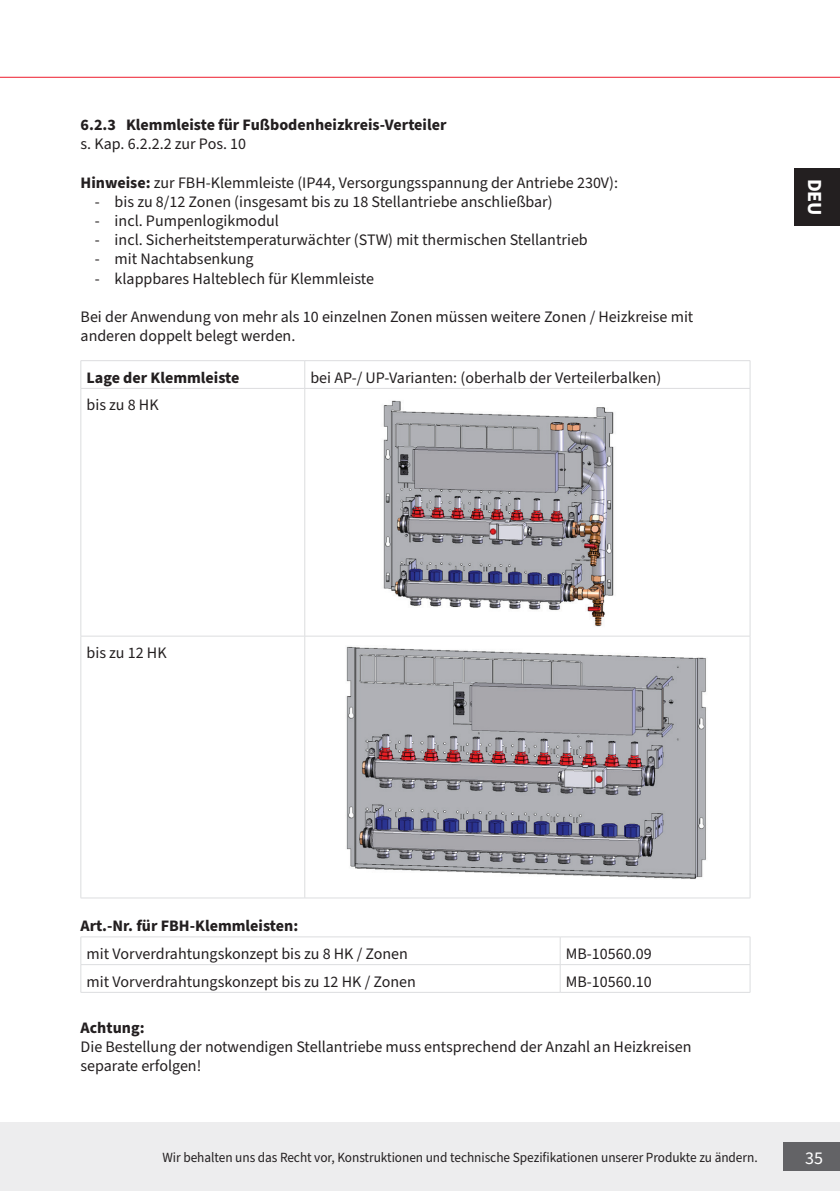
<style>
.page{position:relative;width:840px;height:1191px;background:#fff}
.page>*{position:absolute;margin:0;border:0;box-sizing:border-box;transform-origin:0 0}
.t1{font:700 20px "Source Sans Pro";color:#fff}
.t2{font:18px "Source Sans Pro";color:#fff}
.t3{font:16px/19.2px "Source Sans Pro";color:#231f20}
.t4{font:700 16px "Source Sans Pro";color:#231f20}
.t5{font:14px "Source Sans Pro";letter-spacing:-.005em;color:#231f20;scale:.95 1}
.s1{font-weight:700}
</style>
<div class="page">
<hr style="left:0;top:77px;width:839px;height:1px;background:#ee1b2c">
<div style="left:0;top:1123px;width:839px;height:68px;background:#ededee"></div>
<div style="left:782px;top:1142px;width:57px;height:29px;background:#636366"></div>
<div style="left:794px;top:168px;width:45px;height:58px;background:#231f20"></div>
<hr style="left:81px;top:360px;width:223px;height:1px;background:#dcdddf">
<svg style="left:80px;top:361px;width:1px;height:27px"></svg>
<hr style="left:304px;top:360px;width:445px;height:1px;background:#dcdddf">
<svg style="left:304px;top:361px;width:1px;height:27px"></svg>
<svg style="left:749px;top:361px;width:1px;height:27px"></svg>
<hr style="left:81px;top:388px;width:223px;height:1px;background:#dcdddf">
<hr style="left:80px;top:389px;width:1px;height:247px;background:#dcdddf">
<hr style="left:304px;top:388px;width:445px;height:1px;background:#dcdddf">
<hr style="left:304px;top:389px;width:1px;height:247px;background:#dcdddf">
<hr style="left:749px;top:389px;width:1px;height:247px;background:#dcdddf">
<hr style="left:81px;top:636px;width:223px;height:1px;background:#dcdddf">
<hr style="left:80px;top:636px;width:1px;height:261px;background:#dcdddf">
<hr style="left:304px;top:636px;width:445px;height:1px;background:#dcdddf">
<hr style="left:304px;top:636px;width:1px;height:261px;background:#dcdddf">
<hr style="left:749px;top:636px;width:1px;height:261px;background:#dcdddf">
<hr style="left:81px;top:897px;width:223px;height:1px;background:#dcdddf">
<hr style="left:304px;top:897px;width:445px;height:1px;background:#dcdddf">
<img style="left:383px;top:400px;width:231px;height:227px">
<img style="left:346px;top:646px;width:360px;height:233px">
<hr style="left:81px;top:936px;width:479px;height:1px;background:#dcdddf">
<hr style="left:560px;top:936px;width:189px;height:1px;background:#dcdddf">
<hr style="left:81px;top:964px;width:479px;height:1px;background:#dcdddf">
<svg style="left:80px;top:937px;width:1px;height:55px"></svg>
<hr style="left:560px;top:964px;width:189px;height:1px;background:#dcdddf">
<svg style="left:559px;top:937px;width:1px;height:55px"></svg>
<svg style="left:749px;top:937px;width:1px;height:55px"></svg>
<hr style="left:81px;top:992px;width:479px;height:1px;background:#dcdddf">
<hr style="left:560px;top:992px;width:189px;height:1px;background:#dcdddf">
<p class="t4" style="left:81px;top:114px;width:367px">6.2.3 Klemmleiste für Fußbodenheizkreis-Verteiler</p>
<p class="t3" style="left:81px;top:135px;width:167px">s. Kap. 6.2.2.2 zur Pos. 10</p>
<p class="t3" style="left:81px;top:173px;width:538px"><span class="s1">Hinweise:</span> zur FBH-Klemmleiste (IP44, Versorgungsspannung der Antriebe 230V):</p>
<p class="t3" style="left:95px;top:192px;width:459px">- bis zu 8/12 Zonen (insgesamt bis zu 18 Stellantriebe anschließbar)</p>
<p class="t3" style="left:95px;top:211px;width:186px">- incl. Pumpenlogikmodul</p>
<p class="t3" style="left:95px;top:231px;width:494px">- incl. Sicherheitstemperaturwächter (STW) mit thermischen Stellantrieb</p>
<p class="t3" style="left:95px;top:250px;width:160px">- mit Nachtabsenkung</p>
<p class="t3" style="left:95px;top:269px;width:280px">- klappbares Halteblech für Klemmleiste</p>
<p class="t3" style="left:81px;top:307px;width:614px">Bei der Anwendung von mehr als 10 einzelnen Zonen müssen weitere Zonen / Heizkreise mit anderen doppelt belegt werden.</p>
<p class="t4" style="left:86px;top:366px;width:154px">Lage der Klemmleiste</p>
<p class="t3" style="left:310px;top:368px;width:352px">bei AP-/ UP-Varianten: (oberhalb der Verteilerbalken)</p>
<p class="t3" style="left:86px;top:396px;width:74px">bis zu 8 HK</p>
<p class="t3" style="left:86px;top:644px;width:82px">bis zu 12 HK</p>
<p class="t4" style="left:81px;top:914px;width:219px">Art.-Nr. für FBH-Klemmleisten:</p>
<p class="t3" style="left:86px;top:944px;width:323px">mit Vorverdrahtungskonzept bis zu 8 HK / Zonen</p>
<p class="t3" style="left:565px;top:944px;width:87px">MB-10560.09</p>
<p class="t3" style="left:86px;top:972px;width:331px">mit Vorverdrahtungskonzept bis zu 12 HK / Zonen</p>
<p class="t3" style="left:565px;top:972px;width:87px">MB-10560.10</p>
<p class="t4" style="left:81px;top:1016px;width:65px">Achtung:</p>
<p class="t3" style="left:81px;top:1037px;width:612px">Die Bestellung der notwendigen Stellantriebe muss entsprechend der Anzahl an Heizkreisen separate erfolgen!</p>
<p class="t1" style="left:827px;top:179px;width:39px;rotate:90deg">DEU</p>
<p class="t5" style="left:162px;top:1148px;width:627px">Wir behalten uns das Recht vor, Konstruktionen und technische Spezifikationen unserer Produkte zu ändern.</p>
<p class="t2" style="left:804px;top:1145px;width:19px">35</p>
</div>
